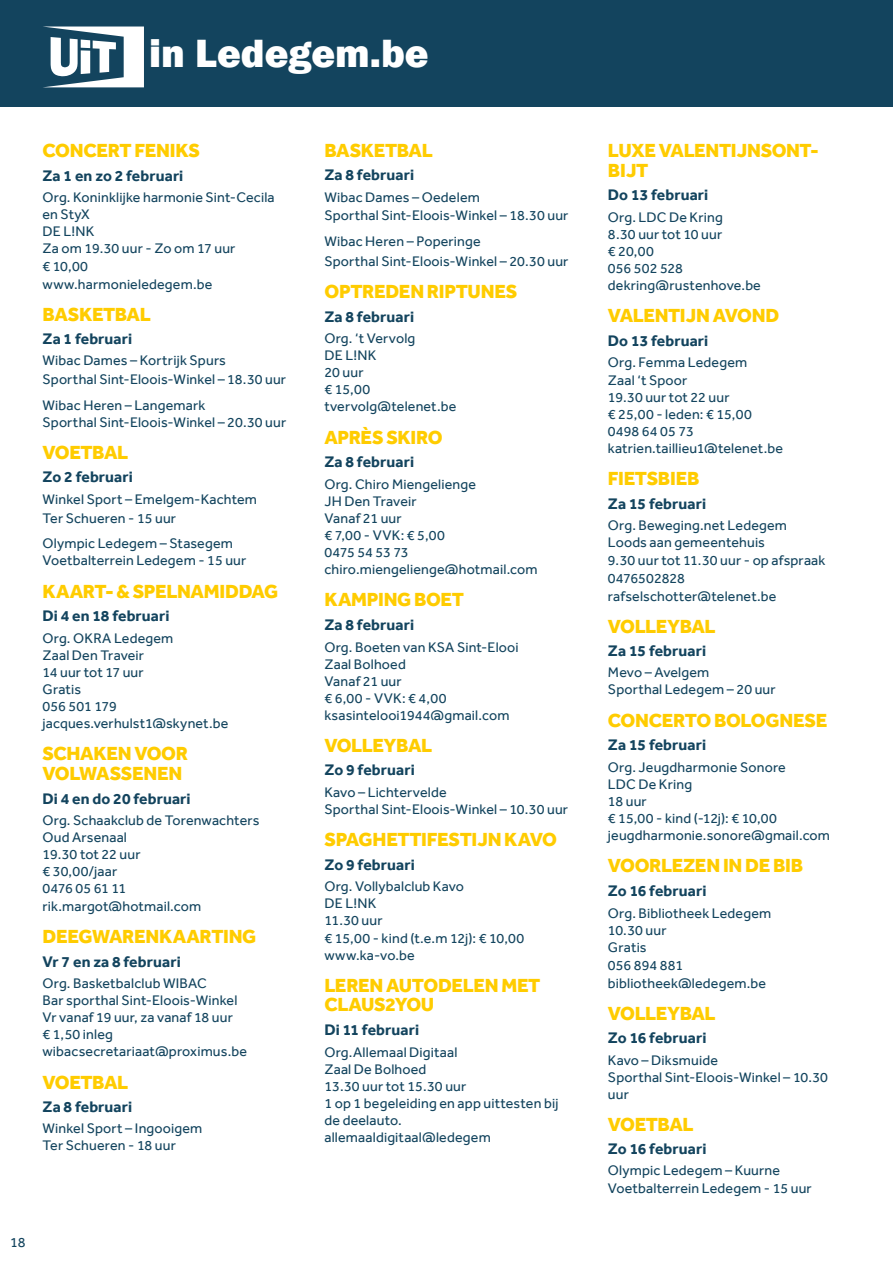
<style>
.page{position:relative;width:893px;height:1263px;background:#fff}
.page>*{position:absolute;margin:0;border:0;box-sizing:border-box;transform-origin:0 0}
.t1{font:800 40.5px "Franklin Gothic";color:#fff}
.t2{font:800 19.5px/19.5px "Effra";letter-spacing:-.02em;color:#fc0}
.t3{font:700 15.75px "Effra";letter-spacing:.01em;color:#13445e}
.t4{font:14.25px/17.1px "Effra";letter-spacing:.01em;color:#13445e}
</style>
<div class="page">
<div style="left:0;top:0;width:893px;height:107px;background:#13445e"></div>
<svg style="left:46px;top:27px;width:98px;height:60px"></svg>
<h1 class="t1" style="left:149px;top:27px;width:281px">in Ledegem.be</h1>
<h2 class="t2" style="left:43px;top:141px;width:159px">CONCERT FENIKS</h2>
<p class="t3" style="left:43px;top:166px;width:142px">Za 1 en zo 2 februari</p>
<p class="t4" style="left:43px;top:189px;width:234px">Org. Koninklijke harmonie Sint-Cecila en StyX<br>DE L!NK<br>Za om 19.30 uur - Zo om 17 uur<br>€ 10,00<br>www.harmonieledegem.be</p>
<h2 class="t2" style="left:43px;top:304px;width:110px">BASKETBAL</h2>
<p class="t3" style="left:43px;top:329px;width:91px">Za 1 februari</p>
<p class="t4" style="left:43px;top:351px;width:245px;line-height:18.9px">Wibac Dames – Kortrijk Spurs<br>Sporthal Sint-Eloois-Winkel – 18.30 uur</p>
<p class="t4" style="left:43px;top:396px;width:245px">Wibac Heren – Langemark<br>Sporthal Sint-Eloois-Winkel – 20.30 uur</p>
<h2 class="t2" style="left:43px;top:443px;width:87px">VOETBAL</h2>
<p class="t3" style="left:43px;top:468px;width:92px">Zo 2 februari</p>
<p class="t4" style="left:43px;top:489px;width:216px;line-height:18.9px">Winkel Sport – Emelgem-Kachtem<br>Ter Schueren - 15 uur</p>
<p class="t4" style="left:43px;top:535px;width:205px">Olympic Ledegem – Stasegem<br>Voetbalterrein Ledegem - 15 uur</p>
<h2 class="t2" style="left:43px;top:581px;width:237px">KAART- &amp; SPELNAMIDDAG</h2>
<p class="t3" style="left:43px;top:607px;width:129px">Di 4 en 18 februari</p>
<p class="t4" style="left:43px;top:629px;width:188px">Org. OKRA Ledegem<br>Zaal Den Traveir<br>14 uur tot 17 uur<br>Gratis<br>056 501 179 jacques.verhulst1@skynet.be</p>
<h2 class="t2" style="left:43px;top:744px;width:147px">SCHAKEN VOOR<br>VOLWASSENEN</h2>
<p class="t3" style="left:43px;top:789px;width:150px">Di 4 en do 20 februari</p>
<p class="t4" style="left:43px;top:811px;width:218px">Org. Schaakclub de Torenwachters<br>Oud Arsenaal<br>19.30 tot 22 uur<br>€ 30,00/jaar<br>0476 05 61 11 rik.margot@hotmail.com</p>
<h2 class="t2" style="left:43px;top:926px;width:215px">DEEGWARENKAARTING</h2>
<p class="t3" style="left:43px;top:952px;width:140px">Vr 7 en za 8 februari</p>
<p class="t4" style="left:43px;top:974px;width:206px">Org. Basketbalclub WIBAC<br>Bar sporthal Sint-Eloois-Winkel<br>Vr vanaf 19 uur, za vanaf 18 uur<br>€ 1,50 inleg wibacsecretariaat@proximus.be</p>
<h2 class="t2" style="left:43px;top:1072px;width:87px">VOETBAL</h2>
<p class="t3" style="left:43px;top:1097px;width:91px">Za 8 februari</p>
<p class="t4" style="left:43px;top:1120px;width:161px">Winkel Sport – Ingooigem<br>Ter Schueren - 18 uur</p>
<h2 class="t2" style="left:324px;top:141px;width:110px">BASKETBAL</h2>
<p class="t3" style="left:324px;top:166px;width:91px">Za 8 februari</p>
<p class="t4" style="left:324px;top:187px;width:245px;line-height:18.9px">Wibac Dames – Oedelem<br>Sporthal Sint-Eloois-Winkel – 18.30 uur</p>
<p class="t4" style="left:324px;top:231px;width:246px;line-height:19.5px">Wibac Heren – Poperinge<br>Sporthal Sint-Eloois-Winkel – 20.30 uur</p>
<h2 class="t2" style="left:324px;top:281px;width:195px">OPTREDEN RIPTUNES</h2>
<p class="t3" style="left:324px;top:307px;width:91px">Za 8 februari</p>
<p class="t4" style="left:324px;top:329px;width:134px">Org. ‘t Vervolg<br>DE L!NK<br>20 uur<br>€ 15,00 tvervolg@telenet.be</p>
<h2 class="t2" style="left:324px;top:427px;width:120px">APRÈS SKIRO</h2>
<p class="t3" style="left:324px;top:453px;width:91px">Za 8 februari</p>
<p class="t4" style="left:324px;top:475px;width:215px">Org. Chiro Miengelienge<br>JH Den Traveir<br>Vanaf 21 uur<br>€ 7,00 - VVK: € 5,00<br>0475 54 53 73 chiro.miengelienge@hotmail.com</p>
<h2 class="t2" style="left:324px;top:590px;width:141px">KAMPING BOET</h2>
<p class="t3" style="left:324px;top:615px;width:91px">Za 8 februari</p>
<p class="t4" style="left:324px;top:638px;width:196px">Org. Boeten van KSA Sint-Elooi<br>Zaal Bolhoed<br>Vanaf 21 uur<br>€ 6,00 - VVK: € 4,00 ksasintelooi1944@gmail.com</p>
<h2 class="t2" style="left:324px;top:736px;width:109px">VOLLEYBAL</h2>
<p class="t3" style="left:324px;top:761px;width:92px">Zo 9 februari</p>
<p class="t4" style="left:324px;top:783px;width:245px">Kavo – Lichtervelde<br>Sporthal Sint-Eloois-Winkel – 10.30 uur</p>
<h2 class="t2" style="left:324px;top:830px;width:234px">SPAGHETTIFESTIJN KAVO</h2>
<p class="t3" style="left:324px;top:855px;width:92px">Zo 9 februari</p>
<p class="t4" style="left:324px;top:878px;width:201px">Org. Vollybalclub Kavo<br>DE L!NK<br>11.30 uur<br>€ 15,00 - kind (t.e.m 12j): € 10,00 www.ka-vo.be</p>
<h2 class="t2" style="left:324px;top:975px;width:218px">LEREN AUTODELEN MET<br>CLAUS2YOU</h2>
<p class="t3" style="left:324px;top:1020px;width:96px">Di 11 februari</p>
<p class="t4" style="left:324px;top:1043px;width:235px">Org.Allemaal Digitaal<br>Zaal De Bolhoed<br>13.30 uur tot 15.30 uur<br>1 op 1 begeleiding en app uittesten bij de deelauto. allemaaldigitaal@ledegem</p>
<p class="t4" style="left:10px;top:1233px;width:17px">18</p>
<h2 class="t2" style="left:608px;top:141px;width:212px">LUXE VALENTIJNSONT-<br>BIJT</h2>
<p class="t3" style="left:608px;top:186px;width:102px">Do 13 februari</p>
<p class="t4" style="left:608px;top:208px;width:155px">Org. LDC De Kring<br>8.30 uur tot 10 uur<br>€ 20,00<br>056 502 528 dekring@rustenhove.be</p>
<h2 class="t2" style="left:608px;top:306px;width:173px">VALENTIJN AVOND</h2>
<p class="t3" style="left:608px;top:331px;width:102px">Do 13 februari</p>
<p class="t4" style="left:608px;top:354px;width:177px">Org. Femma Ledegem<br>Zaal ‘t Spoor<br>19.30 uur tot 22 uur<br>€ 25,00 - leden: € 15,00<br>0498 64 05 73 katrien.taillieu1@telenet.be</p>
<h2 class="t2" style="left:608px;top:469px;width:93px">FIETSBIEB</h2>
<p class="t3" style="left:608px;top:494px;width:100px">Za 15 februari</p>
<p class="t4" style="left:608px;top:517px;width:219px;line-height:17.5px">Org. Beweging.net Ledegem<br>Loods aan gemeentehuis<br>9.30 uur tot 11.30 uur - op afspraak<br>0476502828 rafselschotter@telenet.be</p>
<h2 class="t2" style="left:608px;top:616px;width:109px">VOLLEYBAL</h2>
<p class="t3" style="left:608px;top:641px;width:100px">Za 15 februari</p>
<p class="t4" style="left:608px;top:664px;width:169px">Mevo – Avelgem<br>Sporthal Ledegem – 20 uur</p>
<h2 class="t2" style="left:608px;top:710px;width:221px">CONCERTO BOLOGNESE</h2>
<p class="t3" style="left:608px;top:736px;width:100px">Za 15 februari</p>
<p class="t4" style="left:608px;top:758px;width:224px">Org. Jeugdharmonie Sonore<br>LDC De Kring<br>18 uur<br>€ 15,00 - kind (-12j): € 10,00 jeugdharmonie.sonore@gmail.com</p>
<h2 class="t2" style="left:608px;top:856px;width:197px">VOORLEZEN IN DE BIB</h2>
<p class="t3" style="left:608px;top:881px;width:100px">Zo 16 februari</p>
<p class="t4" style="left:608px;top:904px;width:165px;line-height:17.5px">Org. Bibliotheek Ledegem<br>10.30 uur<br>Gratis<br>056 894 881 bibliotheek@ledegem.be</p>
<h2 class="t2" style="left:608px;top:1003px;width:109px">VOLLEYBAL</h2>
<p class="t3" style="left:608px;top:1028px;width:100px">Zo 16 februari</p>
<p class="t4" style="left:608px;top:1051px;width:222px">Kavo – Diksmuide<br>Sporthal Sint-Eloois-Winkel – 10.30 uur</p>
<h2 class="t2" style="left:608px;top:1114px;width:87px">VOETBAL</h2>
<p class="t3" style="left:608px;top:1139px;width:100px">Zo 16 februari</p>
<p class="t4" style="left:608px;top:1162px;width:205px">Olympic Ledegem – Kuurne<br>Voetbalterrein Ledegem - 15 uur</p>
</div>
